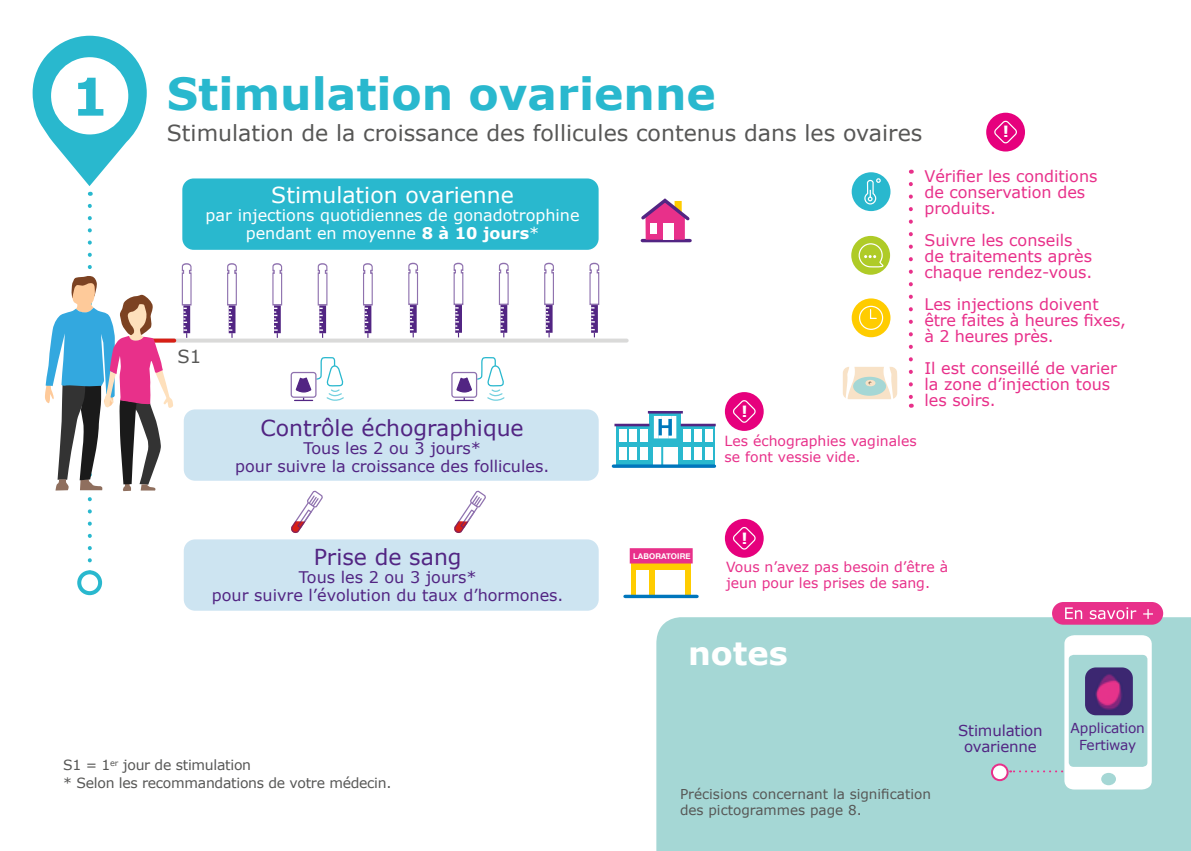
<style>
.page{position:relative;width:1191px;height:851px;background:#fff}
.page>*{position:absolute;margin:0;border:0;box-sizing:border-box;transform-origin:0 0}
.t1{font:700 52px "Verdana";color:#29b8ce}
.t2{font:700 44.2px "Verdana";color:#29b8ce}
.t3{font:700 32px "Verdana";color:#fff}
.t4{font:22px "Verdana";color:#575756}
.t5{font:22px "Verdana";color:#522583}
.t6{font:22px "Verdana";color:#fff}
.t7{font:18px "Verdana";color:#575756}
.t8{font:16px/16px "Verdana";color:#e8308a}
.t9{font:16px/18px "Verdana";color:#522583;text-align:center}
.t10{font:16px/18px "Verdana";color:#fff;text-align:center}
.t11{font:700 15.4px "Verdana";color:#fff}
.t12{font:15px/16px "Verdana";letter-spacing:-.01em;color:#522583;text-align:center}
.t13{font:14px/16px "Verdana";color:#e8308a}
.t14{font:14px/18px "Verdana";letter-spacing:-.02em;color:#575756}
.t15{font:13.8px/16.2px "Verdana";letter-spacing:-.01em;color:#522583;text-align:center}
.t16{font:13.6px/16px "Verdana";color:#575756}
.t17{font:700 8px "Helvetica Neue";letter-spacing:.015em;color:#fff}
.s1{font-weight:700}
</style>
<div class="page">
<svg style="left:909px;top:184px;width:4px;height:223px"></svg>
<div style="left:182px;top:178px;width:416px;height:72px;background:#29b8ce;border-radius:11px"></div>
<svg style="left:206px;top:338px;width:420px;height:4px"></svg>
<div style="left:77px;top:570px;width:25px;height:25px;border:4px solid #29b8ce;border-radius:50%"></div>
<svg style="left:33px;top:36px;width:114px;height:150px"></svg>
<div style="left:51px;top:57px;width:78px;height:78px;background:#fff;border-radius:50%"></div>
<hr style="left:642px;top:239px;width:48px;height:3px;background:#522583">
<svg style="left:641px;top:198px;width:51px;height:42px"></svg>
<div style="left:986px;top:113px;width:39px;height:38px;background:#e6007d;border-radius:50%"></div>
<svg style="left:994px;top:121px;width:23px;height:23px"></svg>
<div style="left:851px;top:298px;width:39px;height:39px;background:#fc0;border-radius:50%"></div>
<div style="left:859px;top:306px;width:24px;height:24px;border:1px solid #fff;border-radius:50%"></div>
<svg style="left:870px;top:308px;width:7px;height:11px"></svg>
<div style="left:851px;top:172px;width:39px;height:39px;background:#29b8ce;border-radius:50%"></div>
<svg style="left:864px;top:178px;width:16px;height:27px"></svg>
<div style="left:851px;top:236px;width:39px;height:39px;background:#afcb27;border-radius:50%"></div>
<svg style="left:858px;top:243px;width:26px;height:25px"></svg>
<svg style="left:227px;top:263px;width:10px;height:75px"></svg>
<svg style="left:408px;top:262px;width:11px;height:75px"></svg>
<svg style="left:544px;top:262px;width:10px;height:75px"></svg>
<svg style="left:589px;top:262px;width:11px;height:75px"></svg>
<div style="left:656px;top:617px;width:535px;height:233px;background:#a5d7d5"></div>
<div style="left:1052px;top:602px;width:111px;height:22px;background:#e8308a;border-radius:11px"></div>
<svg style="left:1065px;top:607px;width:88px;height:12px"></svg>
<div style="left:992px;top:764px;width:15px;height:16px;background:#fff;border-radius:50%"></div>
<div style="left:991px;top:763px;width:17px;height:18px;border:2px solid #e8308a;border-radius:50%"></div>
<svg style="left:1010px;top:635px;width:141px;height:154px"></svg>
<svg style="left:45px;top:206px;width:161px;height:374px"></svg>
<svg style="left:842px;top:367px;width:55px;height:32px"></svg>
<div style="left:184px;top:409px;width:415px;height:71px;background:#cde4f1;border-radius:11px"></div>
<div style="left:184px;top:539px;width:415px;height:71px;background:#cde4f1;border-radius:11px"></div>
<div style="left:631px;top:551px;width:60px;height:43px;background:#fc0"></div>
<svg style="left:630px;top:548px;width:62px;height:15px"></svg>
<div style="left:655px;top:570px;width:30px;height:25px;background:#fff"></div>
<div style="left:636px;top:570px;width:13px;height:24px;background:#fff"></div>
<svg style="left:625px;top:594px;width:72px;height:4px"></svg>
<div style="left:616px;top:426px;width:34px;height:39px;background:#29b8ce"></div>
<div style="left:680px;top:426px;width:34px;height:39px;background:#29b8ce"></div>
<div style="left:649px;top:413px;width:32px;height:52px;background:#29b8ce"></div>
<svg style="left:614px;top:411px;width:101px;height:27px"></svg>
<div style="left:653px;top:447px;width:25px;height:18px;background:#fff"></div>
<svg style="left:661px;top:447px;width:2px;height:17px"></svg>
<div style="left:640px;top:429px;width:7px;height:13px;background:#fff"></div>
<div style="left:640px;top:447px;width:7px;height:12px;background:#fff"></div>
<div style="left:705px;top:429px;width:7px;height:13px;background:#fff"></div>
<div style="left:705px;top:447px;width:7px;height:12px;background:#fff"></div>
<div style="left:619px;top:429px;width:7px;height:13px;background:#fff"></div>
<div style="left:619px;top:447px;width:7px;height:12px;background:#fff"></div>
<div style="left:684px;top:429px;width:7px;height:13px;background:#fff"></div>
<div style="left:684px;top:447px;width:7px;height:12px;background:#fff"></div>
<div style="left:630px;top:429px;width:7px;height:13px;background:#fff"></div>
<div style="left:630px;top:447px;width:7px;height:12px;background:#fff"></div>
<div style="left:694px;top:429px;width:7px;height:13px;background:#fff"></div>
<div style="left:694px;top:447px;width:7px;height:12px;background:#fff"></div>
<svg style="left:613px;top:464px;width:101px;height:4px"></svg>
<div style="left:725px;top:392px;width:38px;height:39px;background:#e6007d;border-radius:50%"></div>
<svg style="left:733px;top:400px;width:23px;height:23px"></svg>
<div style="left:725px;top:519px;width:38px;height:38px;background:#e6007d;border-radius:50%"></div>
<svg style="left:733px;top:526px;width:23px;height:24px"></svg>
<svg style="left:258px;top:263px;width:129px;height:138px"></svg>
<div style="left:291px;top:372px;width:25px;height:26px;border:1px solid #522583;border-radius:3px"></div>
<svg style="left:439px;top:262px;width:84px;height:139px"></svg>
<div style="left:451px;top:372px;width:26px;height:26px;border:1px solid #522583;border-radius:3px"></div>
<svg style="left:291px;top:490px;width:32px;height:43px"></svg>
<svg style="left:454px;top:490px;width:32px;height:43px"></svg>
<h1 class="t1" style="left:71px;top:60px;width:38px">1</h1>
<h2 class="t2" style="left:167px;top:63px;width:550px">Stimulation ovarienne</h2>
<h3 class="t4" style="left:167px;top:118px;width:757px">Stimulation de la croissance des follicules contenus dans les ovaires</h3>
<p class="t11" style="left:1002px;top:121px;width:8px">!</p>
<h3 class="t6" style="left:271px;top:180px;width:244px">Stimulation ovarienne</h3>
<p class="t10" style="left:206px;top:206px;width:375px">par injections quotidiennes de gonadotrophine pendant en moyenne <span class="s1">8 à 10 jours</span>*</p>
<p class="t7" style="left:177px;top:344px;width:25px">S1</p>
<h3 class="t5" style="left:260px;top:412px;width:265px">Contrôle échographique</h3>
<p class="t9" style="left:235px;top:438px;width:315px">Tous les 2 ou 3 jours*<br>pour suivre la croissance des follicules.</p>
<h3 class="t5" style="left:314px;top:542px;width:149px">Prise de sang</h3>
<p class="t9" style="left:212px;top:568px;width:353px">Tous les 2 ou 3 jours*<br>pour suivre l’évolution du taux d’hormones.</p>
<p class="t17" style="left:633px;top:551px;width:59px">LABORATOIRE</p>
<p class="t11" style="left:741px;top:400px;width:8px">!</p>
<p class="t13" style="left:724px;top:432px;width:193px">Les échographies vaginales se font vessie vide.</p>
<p class="t8" style="left:924px;top:168px;width:174px">Vérifier les conditions de conservation des produits.</p>
<p class="t8" style="left:924px;top:232px;width:169px">Suivre les conseils de traitements après chaque rendez-vous.</p>
<p class="t8" style="left:924px;top:296px;width:203px">Les injections doivent être faites à heures fixes, à 2 heures près.</p>
<p class="t8" style="left:924px;top:360px;width:194px">Il est conseillé de varier la zone d’injection tous les soirs.</p>
<p class="t11" style="left:741px;top:527px;width:8px">!</p>
<p class="t13" style="left:726px;top:559px;width:224px">Vous n’avez pas besoin d’être à jeun pour les prises de sang.</p>
<h3 class="t3" style="left:688px;top:631px;width:101px">notes</h3>
<p class="t12" style="left:958px;top:722px;width:86px">Stimulation ovarienne</p>
<p class="t15" style="left:1070px;top:720px;width:76px">Application<br>Fertiway</p>
<p class="t14" style="left:63px;top:756px;width:330px">S1 = 1<sup>er</sup> jour de stimulation<br>* Selon les recommandations de votre médecin.</p>
<p class="t16" style="left:680px;top:786px;width:252px">Précisions concernant la signification des pictogrammes page 8.</p>
</div>
